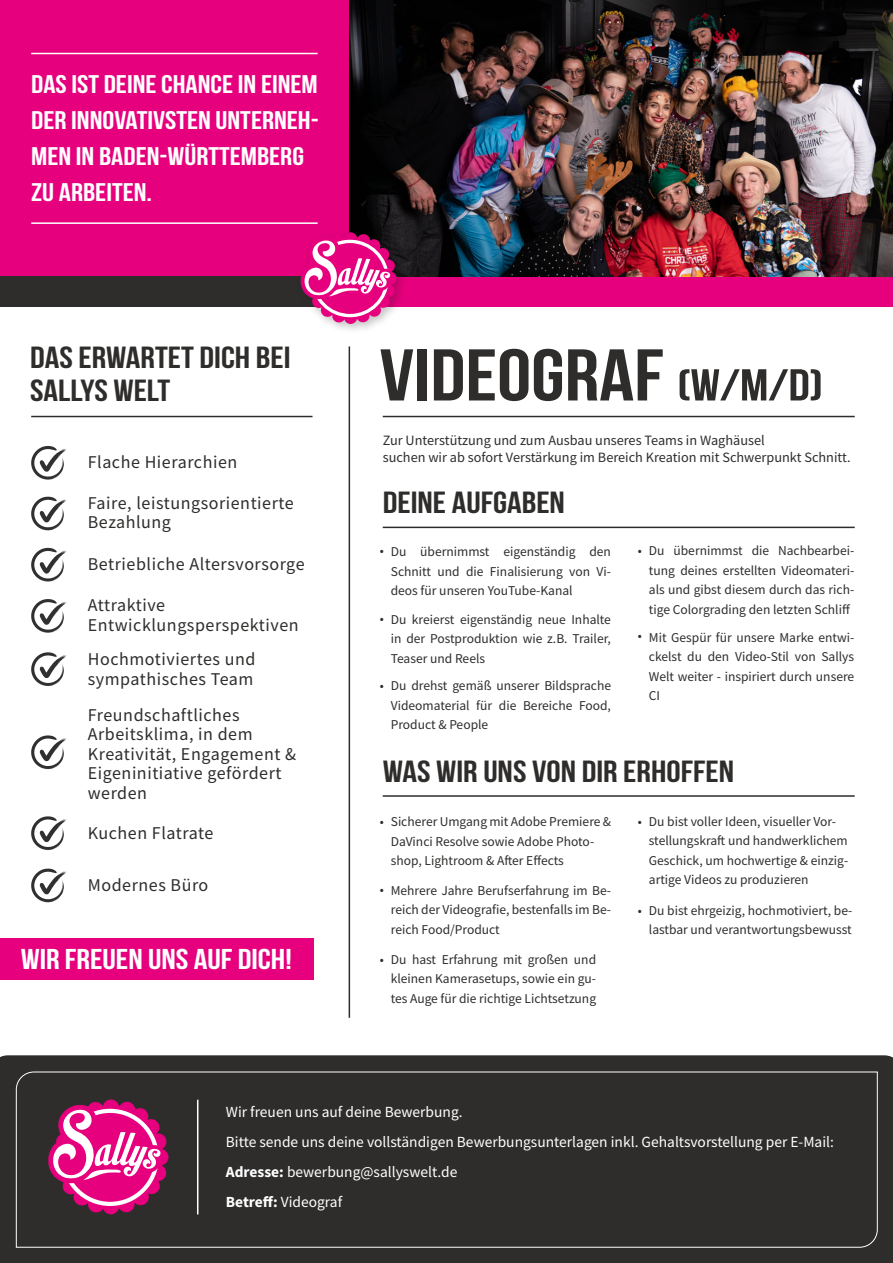
<style>
.page{position:relative;width:893px;height:1263px;background:#fff}
.page>*{position:absolute;margin:0;border:0;box-sizing:border-box;transform-origin:0 0}
.t1{font:700 73.05px "Bebas Neue";color:#2e2d2c;scale:1.18 1}
.t2{font:700 30.6px/33px "Bebas Neue";color:#2e2d2c;scale:1.18 1}
.t3{font:700 28.65px "Bebas Neue";color:#fff;scale:1.18 1}
.t4{font:700 25.5px/36px "Bebas Neue";color:#fff;scale:1.18 1}
.t5{font:18px/19.5px "Source Sans Pro";letter-spacing:.03em;color:#2e2d2c}
.t6{font:15.45px/30px "Source Sans Pro";color:#fff}
.t7{font:14.25px/17.1px "Source Sans Pro";color:#2e2d2c}
.t8{font:13.5px/19.5px "Source Sans Pro";color:#2e2d2c;text-align:justify}
.s1{font-size:44.7px}
.s2{font-weight:700}
</style>
<div class="page">
<div style="left:0;top:938px;width:313px;height:41px;background:#e6007d"></div>
<div style="left:0;top:0;width:349px;height:276px;background:#e6007d"></div>
<div style="left:0;top:1055px;width:893px;height:208px;background:#2e2d2c"></div>
<div style="left:349px;top:276px;width:544px;height:31px;background:#e6007d"></div>
<div style="left:0;top:276px;width:349px;height:31px;background:#2e2d2c"></div>
<img style="left:350px;top:0;width:543px;height:276px">
<hr style="left:31px;top:53px;width:287px;height:1px;background:#fff">
<hr style="left:31px;top:222px;width:287px;height:2px;background:#fff">
<svg style="left:31px;top:446px;width:36px;height:34px"></svg>
<svg style="left:31px;top:599px;width:36px;height:34px"></svg>
<svg style="left:31px;top:497px;width:36px;height:33px"></svg>
<svg style="left:31px;top:652px;width:36px;height:34px"></svg>
<svg style="left:31px;top:548px;width:36px;height:34px"></svg>
<svg style="left:31px;top:735px;width:36px;height:34px"></svg>
<svg style="left:31px;top:816px;width:36px;height:34px"></svg>
<svg style="left:31px;top:869px;width:36px;height:33px"></svg>
<div style="left:16px;top:1071px;width:862px;height:177px;background:#2e2d2c"></div>
<hr style="left:349px;top:346px;width:1px;height:672px;background:#2e2d2c">
<hr style="left:383px;top:416px;width:472px;height:1px;background:#2e2d2c">
<hr style="left:31px;top:416px;width:281px;height:1px;background:#2e2d2c">
<svg style="left:103px;top:1099px;width:16px;height:17px"></svg>
<svg style="left:152px;top:1149px;width:17px;height:16px"></svg>
<svg style="left:48px;top:1101px;width:119px;height:112px"></svg>
<hr style="left:197px;top:1100px;width:1px;height:114px;background:#fff">
<div style="left:296px;top:228px;width:111px;height:107px;background:#1d1d1b;opacity:.27"></div>
<svg style="left:301px;top:233px;width:95px;height:90px"></svg>
<hr style="left:383px;top:527px;width:472px;height:1px;background:#2e2d2c">
<hr style="left:383px;top:795px;width:472px;height:2px;background:#2e2d2c">
<h3 class="t4" style="left:31px;top:66px;width:245px">DAS IST DEINE CHANCE IN EINEM<br>DER INNOVATIVSTEN UNTERNEH-<br>MEN IN BADEN-WÜRTTEMBERG<br>ZU ARBEITEN.</h3>
<h2 class="t2" style="left:30px;top:341px;width:222px">DAS ERWARTET DICH BEI<br>SALLYS WELT</h2>
<h3 class="t5" style="left:88px;top:452px;width:151px">Flache Hierarchien</h3>
<h3 class="t5" style="left:88px;top:493px;width:208px">Faire, leistungsorientierte<br>Bezahlung</h3>
<h3 class="t5" style="left:88px;top:554px;width:218px">Betriebliche Altersvorsorge</h3>
<h3 class="t5" style="left:88px;top:596px;width:212px">Attraktive<br>Entwicklungsperspektiven</h3>
<h3 class="t5" style="left:88px;top:649px;width:169px">Hochmotiviertes und sympathisches Team</h3>
<h3 class="t5" style="left:88px;top:705px;width:210px">Freundschaftliches<br>Arbeitsklima, in dem<br>Kreativität, Engagement &amp;<br>Eigeninitiative gefördert werden</h3>
<h3 class="t5" style="left:88px;top:824px;width:127px">Kuchen Flatrate</h3>
<h3 class="t5" style="left:88px;top:875px;width:122px">Modernes Büro</h3>
<h3 class="t3" style="left:21px;top:943px;width:231px">WIR FREUEN UNS AUF DICH!</h3>
<h1 class="t1" style="left:380px;top:335px;width:377px">VIDEOGRAF <span class="s1">(W/M/D)</span></h1>
<p class="t7" style="left:383px;top:432px;width:469px">Zur Unterstützung und zum Ausbau unseres Teams in Waghäusel<br>suchen wir ab sofort Verstärkung im Bereich Kreation mit Schwerpunkt Schnitt.</p>
<h2 class="t2" style="left:383px;top:486px;width:156px">DEINE AUFGABEN</h2>
<p class="t8" style="left:391px;top:542px;width:222px">Du übernimmst eigenständig den Schnitt und die Finalisierung von Vi&shy;deos für unseren YouTube-Kanal</p>
<p class="t8" style="left:649px;top:541px;width:207px">Du übernimmst die Nachbearbei&shy;tung deines erstellten Videomateri&shy;als und gibst diesem durch das rich&shy;tige Colorgrading den letzten Schliff</p>
<p class="t8" style="left:649px;top:627px;width:207px">Mit Gespür für unsere Marke entwi&shy;ckelst du den Video-Stil von Sallys Welt weiter - inspiriert durch unsere CI</p>
<p class="t8" style="left:380px;top:541px;width:6px">•</p>
<p class="t8" style="left:638px;top:541px;width:6px">•</p>
<p class="t8" style="left:391px;top:609px;width:222px">Du kreierst eigenständig neue Inhalte in der Postproduktion wie z.B. Trailer, Teaser und Reels</p>
<p class="t8" style="left:391px;top:676px;width:222px">Du drehst gemäß unserer Bildsprache Videomaterial für die Bereiche Food, Product &amp; People</p>
<p class="t8" style="left:380px;top:609px;width:6px">•</p>
<p class="t8" style="left:638px;top:626px;width:6px">•</p>
<p class="t8" style="left:380px;top:675px;width:6px">•</p>
<h2 class="t2" style="left:383px;top:754px;width:299px">WAS WIR UNS VON DIR ERHOFFEN</h2>
<p class="t8" style="left:391px;top:812px;width:222px;text-align:left">Sicherer Umgang mit Adobe Premiere &amp;<br>DaVinci Resolve sowie Adobe Photo&shy;shop, Lightroom &amp; After Effects</p>
<p class="t8" style="left:380px;top:812px;width:6px">•</p>
<p class="t8" style="left:380px;top:879px;width:6px">•</p>
<p class="t8" style="left:391px;top:880px;width:222px">Mehrere Jahre Berufserfahrung im Be&shy;reich der Videografie, bestenfalls im Be&shy;reich Food/Product</p>
<p class="t8" style="left:391px;top:950px;width:207px">Du hast Erfahrung mit großen und kleinen Kamerasetups, sowie ein gu&shy;tes Auge für die richtige Lichtsetzung</p>
<p class="t8" style="left:380px;top:949px;width:6px">•</p>
<p class="t8" style="left:649px;top:812px;width:201px;text-align:left">Du bist voller Ideen, visueller Vor&shy;stellungskraft und handwerklichem Geschick, um hochwertige &amp; einzig&shy;artige Videos zu produzieren</p>
<p class="t8" style="left:649px;top:900px;width:205px">Du bist ehrgeizig, hochmotiviert, be&shy;lastbar und verantwortungsbewusst</p>
<p class="t8" style="left:638px;top:812px;width:6px">•</p>
<p class="t8" style="left:638px;top:900px;width:6px">•</p>
<p class="t6" style="left:226px;top:1096px;width:610px">Wir freuen uns auf deine Bewerbung.<br>Bitte sende uns deine vollständigen Bewerbungsunterlagen inkl. Gehaltsvorstellung per E-Mail:<br><span class="s2">Adresse:</span> bewerbung@sallyswelt.de<br><span class="s2">Betreff:</span> Videograf</p>
</div>
